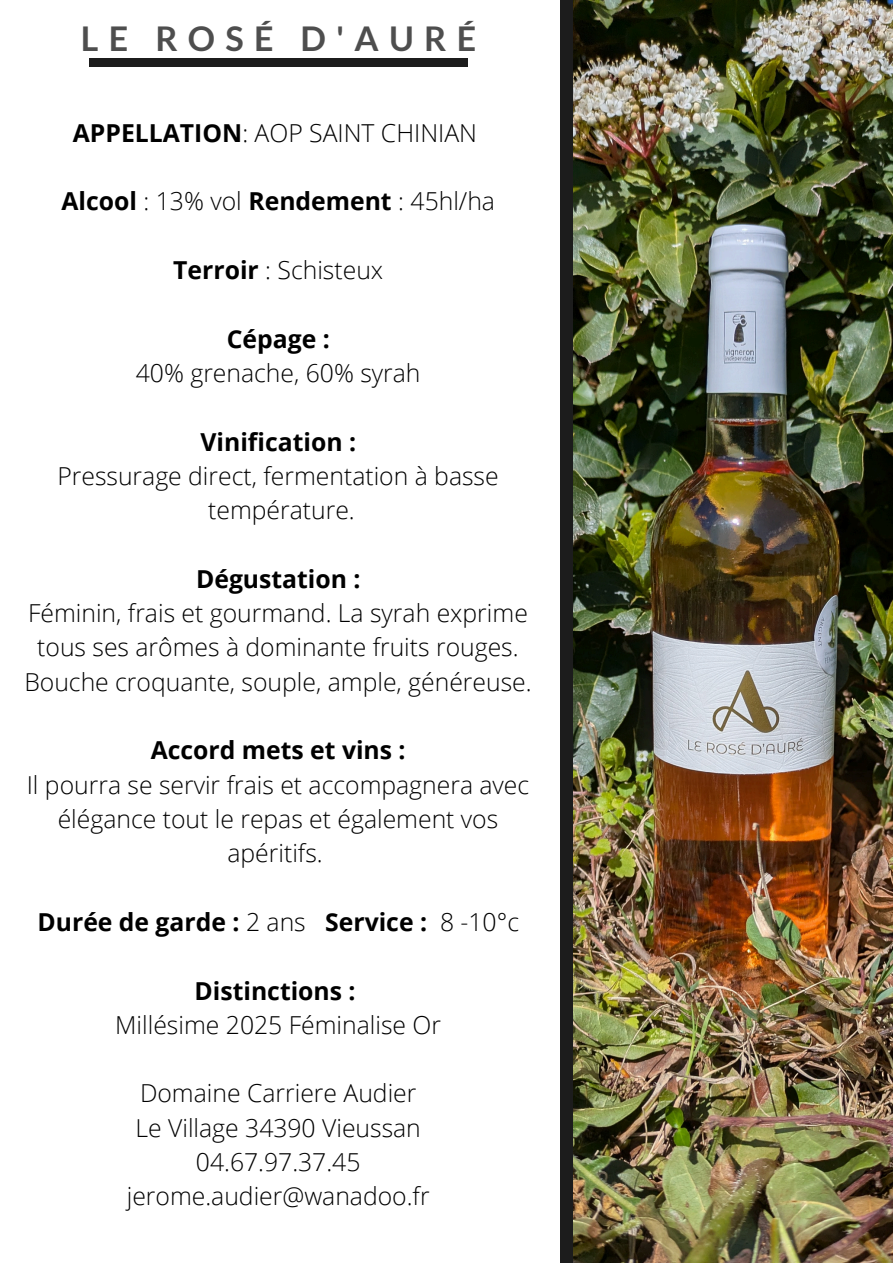
<style>
.page{position:relative;width:893px;height:1263px;background:#fff}
.page>*{position:absolute;margin:0;border:0;box-sizing:border-box;transform-origin:0 0}
.t1{font:700 34.12px "Lato";letter-spacing:.3em;color:#4e4e4e}
.t2{font:300 24.75px/34.3px "Open Sans";color:#000;text-align:center}
.t3{font:700 24.75px "Open Sans";color:#000}
.s1{font-weight:700}
.s2{font-weight:300}
</style>
<div class="page">
<div style="left:89px;top:58px;width:378px;height:8px;background:#1c1c1c"></div>
<div style="left:561px;top:0;width:12px;height:1263px;background:#1c1c1c"></div>
<img style="left:573px;top:0;width:320px;height:1263px">
<h1 class="t1" style="left:81px;top:17px;width:397px">LE ROSÉ D'AURÉ</h1>
<p class="t2" style="left:73px;top:115px;width:406px"><span class="s1">APPELLATION</span>: AOP SAINT CHINIAN</p>
<p class="t3" style="left:62px;top:184px;width:435px">Alcool <span class="s2">: 13% vol</span> Rendement <span class="s2">: 45hl/ha</span></p>
<p class="t2" style="left:173px;top:252px;width:211px"><span class="s1">Terroir</span> : Schisteux</p>
<p class="t3" style="left:227px;top:321px;width:104px">Cépage :</p>
<p class="t2" style="left:136px;top:355px;width:286px">40% grenache, 60% syrah</p>
<p class="t3" style="left:200px;top:424px;width:157px">Vinification :</p>
<p class="t2" style="left:57px;top:458px;width:443px">Pressurage direct, fermentation à basse température.</p>
<p class="t3" style="left:196px;top:561px;width:166px">Dégustation :</p>
<p class="t2" style="left:24px;top:595px;width:509px">Féminin, frais et gourmand. La syrah exprime tous ses arômes à dominante fruits rouges.<br>Bouche croquante, souple, ample, généreuse.</p>
<p class="t3" style="left:151px;top:733px;width:256px">Accord mets et vins :</p>
<p class="t2" style="left:27px;top:767px;width:504px">Il pourra se servir frais et accompagnera avec élégance tout le repas et également vos apéritifs.</p>
<p class="t3" style="left:38px;top:904px;width:483px">Durée de garde : <span class="s2">2 ans</span> Service : <span class="s2">8 -10°c</span></p>
<p class="t3" style="left:195px;top:973px;width:163px">Distinctions :</p>
<p class="t2" style="left:115px;top:1007px;width:327px">Millésime 2025 Féminalise Or</p>
<p class="t2" style="left:127px;top:1076px;width:304px">Domaine Carriere Audier<br>Le Village 34390 Vieussan<br>04.67.97.37.45 jerome.audier@wanadoo.fr</p>
</div>
